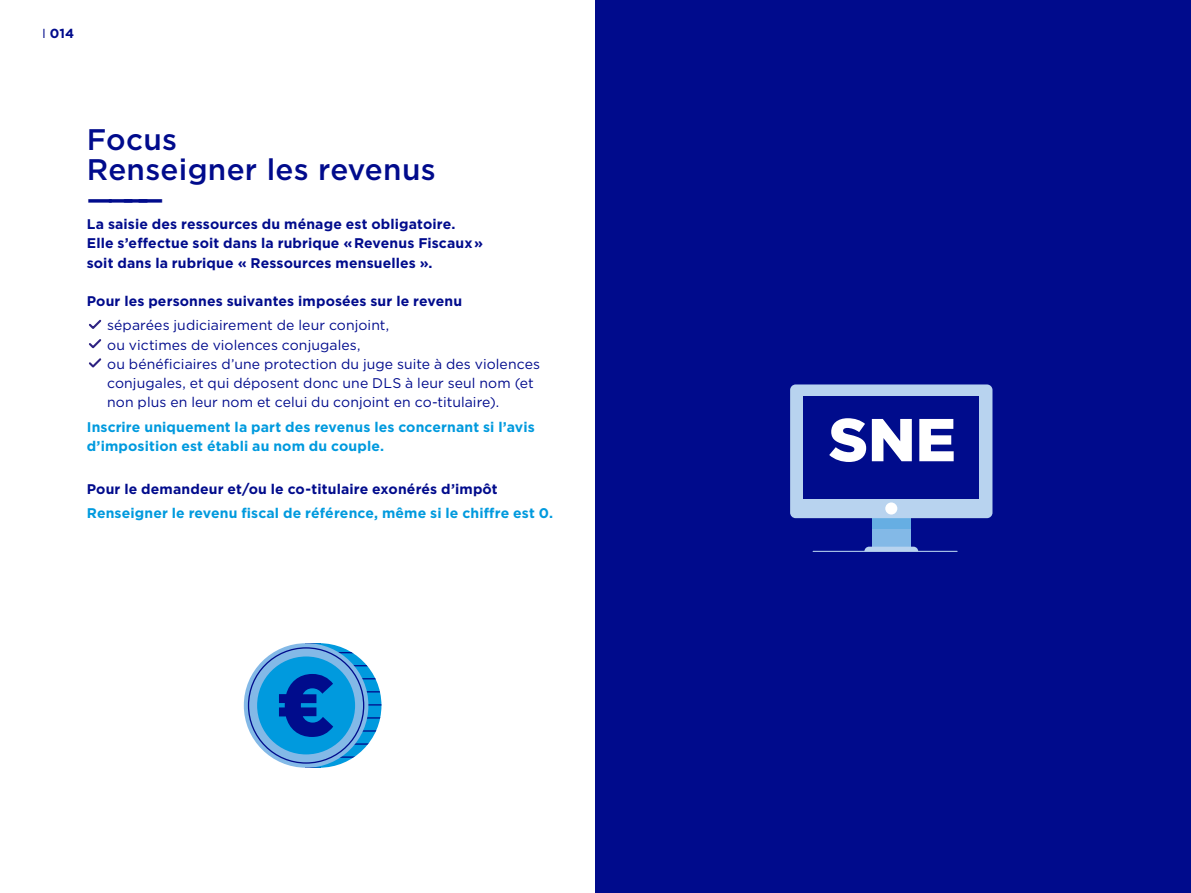
<style>
.page{position:relative;width:1191px;height:893px;background:#fff}
.page>*{position:absolute;margin:0;border:0;box-sizing:border-box;transform-origin:0 0}
.t1{font:900 60.38px "Gotham";color:#fff}
.t2{font:500 29.75px/29.8px "Gotham";letter-spacing:.01em;color:#000b8c}
.t3{font:700 14px/19.2px "Gotham";letter-spacing:.01em;color:#000b8c}
.t4{font:14px/19.2px "Gotham";letter-spacing:.005em;color:#000b8c}
.t5{font:700 14px/19.2px "Gotham";letter-spacing:.01em;color:#009ade}
.t6{font:700 13.12px "Gotham";color:#000b8c}
.s1{font-weight:400}
</style>
<div class="page">
<div style="left:595px;top:0;width:596px;height:893px;background:#000b8c"></div>
<div style="left:257px;top:643px;width:124px;height:125px;background:#009ade;border-radius:50%"></div>
<hr style="left:313px;top:652px;width:68px;height:1px;background:#000c8c">
<hr style="left:313px;top:665px;width:68px;height:1px;background:#000c8c">
<hr style="left:326px;top:678px;width:55px;height:1px;background:#000c8c">
<hr style="left:326px;top:691px;width:55px;height:1px;background:#000c8c">
<hr style="left:326px;top:704px;width:55px;height:1px;background:#000c8c">
<hr style="left:326px;top:717px;width:55px;height:2px;background:#000c8c">
<hr style="left:326px;top:730px;width:55px;height:2px;background:#000c8c">
<hr style="left:326px;top:743px;width:55px;height:2px;background:#000c8c">
<hr style="left:326px;top:756px;width:55px;height:2px;background:#000c8c">
<svg style="left:244px;top:643px;width:124px;height:125px;background:#74a6dd"></svg>
<div style="left:257px;top:656px;width:98px;height:98px;background:#009ade;border-radius:50%"></div>
<svg style="left:279px;top:674px;width:54px;height:63px"></svg>
<div style="left:871px;top:511px;width:39px;height:36px;background:#83b9e7"></div>
<div style="left:871px;top:511px;width:39px;height:18px;background:#66aee3"></div>
<div style="left:790px;top:384px;width:202px;height:134px;background:#b8d3ef;border-radius:6px"></div>
<div style="left:885px;top:502px;width:12px;height:12px;background:#fff;border-radius:50%"></div>
<div style="left:803px;top:396px;width:176px;height:103px;background:#000c8c"></div>
<svg style="left:864px;top:547px;width:54px;height:4px"></svg>
<hr style="left:813px;top:551px;width:144px;height:1px;background:#b8d3ef">
<svg style="left:89px;top:319px;width:13px;height:10px"></svg>
<svg style="left:89px;top:339px;width:13px;height:10px"></svg>
<svg style="left:89px;top:358px;width:13px;height:10px"></svg>
<p class="t6" style="left:42px;top:24px;width:33px"><span class="s1">I</span> 014</p>
<h2 class="t2" style="left:87px;top:125px;width:350px">Focus<br>Renseigner les revenus</h2>
<h2 class="t2" style="left:87px;top:184px;width:79px">— ———</h2>
<p class="t3" style="left:87px;top:214px;width:398px">La saisie des ressources du ménage est obligatoire.<br>Elle s’effectue soit dans la rubrique « Revenus Fiscaux » soit dans la rubrique « Ressources mensuelles ».</p>
<p class="t3" style="left:87px;top:291px;width:377px">Pour les personnes suivantes imposées sur le revenu</p>
<p class="t4" style="left:107px;top:315px;width:434px">séparées judiciairement de leur conjoint,<br>ou victimes de violences conjugales,<br>ou bénéficiaires d’une protection du juge suite à des violences conjugales, et qui déposent donc une DLS à leur seul nom (et non plus en leur nom et celui du conjoint en co-titulaire).</p>
<p class="t5" style="left:87px;top:417px;width:449px">Inscrire uniquement la part des revenus les concernant si l’avis d’imposition est établi au nom du couple.</p>
<p class="t3" style="left:87px;top:480px;width:412px">Pour le demandeur et/ou le co-titulaire exonérés d’impôt</p>
<p class="t5" style="left:87px;top:504px;width:468px">Renseigner le revenu fiscal de référence, même si le chiffre est 0.</p>
<h1 class="t1" style="left:828px;top:398px;width:129px">SNE</h1>
</div>
